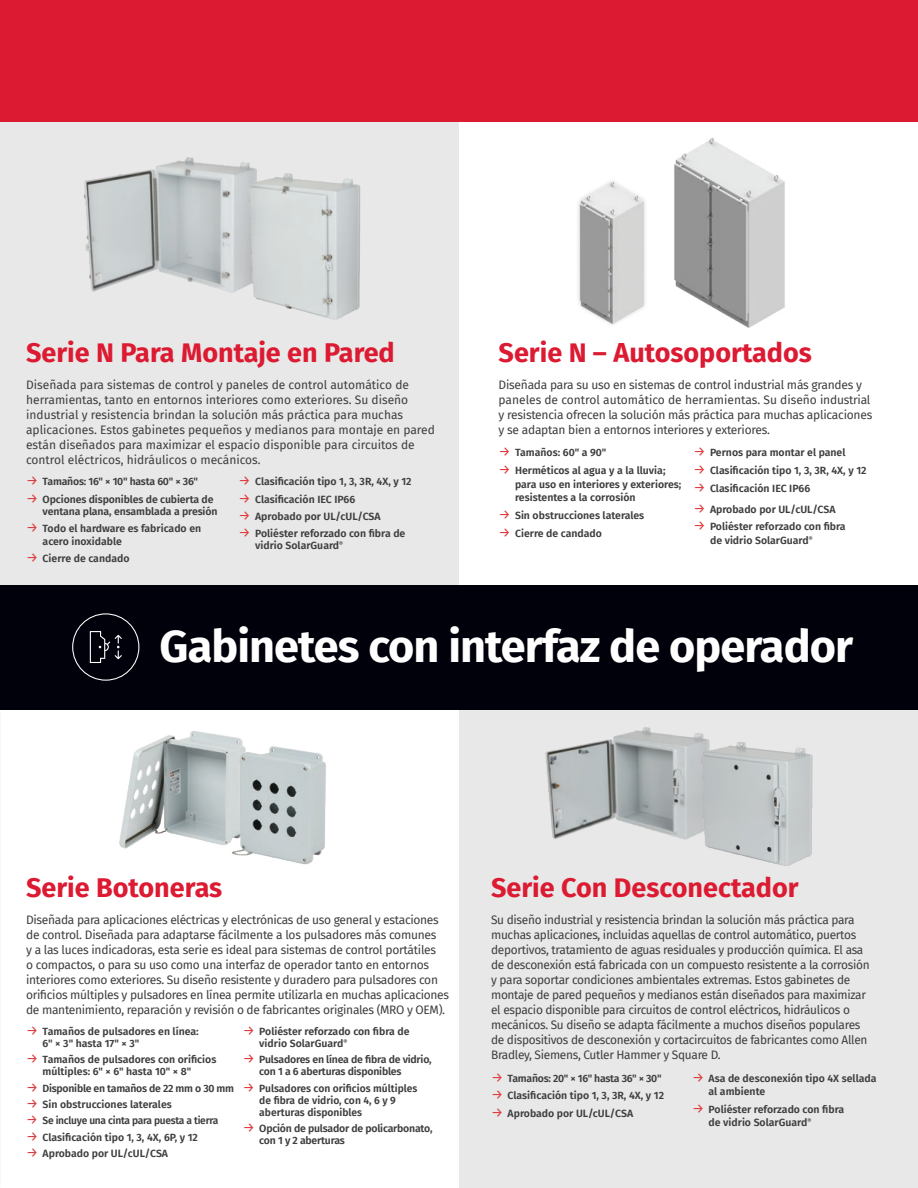
<style>
.page{position:relative;width:918px;height:1188px;background:#fff}
.page>*{position:absolute;margin:0;border:0;box-sizing:border-box;transform-origin:0 0}
.t1{font:700 45px "Fira Sans";letter-spacing:-.02em;color:#fff}
.t2{font:700 27px "Fira Sans";color:#dc1a32}
.t3{font:12px/15px "Fira Sans";letter-spacing:-.025em;color:#3e3e3f}
.t4{font:12px/15px "Fira Sans";color:#3e3e3f}
.t5{font:600 10.5px/12px "Fira Sans";color:#3e3e3f}
.t6{font:600 10.5px/12px "Fira Sans";letter-spacing:-.02em;color:#3e3e3f}
.t7{font:600 10.5px "Fira Sans";letter-spacing:-.025em;color:#3e3e3f}
.s1{font-weight:400;font-size:13.5px;color:#df3a3d}
</style>
<div class="page">
<div style="left:0;top:0;width:918px;height:122px;background:#dc1a32"></div>
<img style="left:119px;top:731px;width:124px;height:118px">
<img style="left:216px;top:742px;width:110px;height:123px">
<div style="left:0;top:122px;width:458px;height:533px;background:#e7e8e7"></div>
<div style="left:459px;top:655px;width:459px;height:533px;background:#e7e8e7"></div>
<img style="left:545px;top:727px;width:156px;height:113px">
<img style="left:697px;top:734px;width:116px;height:132px">
<img style="left:674px;top:137px;width:111px;height:191px">
<img style="left:578px;top:181px;width:67px;height:144px">
<div style="left:0;top:585px;width:918px;height:124px;background:#00010a"></div>
<div style="left:72px;top:613px;width:67px;height:68px;border:1px solid #fff;border-radius:50%"></div>
<svg style="left:90px;top:631px;width:32px;height:32px"></svg>
<img style="left:84px;top:157px;width:150px;height:136px">
<img style="left:234px;top:162px;width:127px;height:158px">
<h2 class="t2" style="left:26px;top:330px;width:370px">Serie N Para Montaje en Pared</h2>
<p class="t4" style="left:26px;top:377px;width:410px">Diseñada para sistemas de control y paneles de control automático de herramientas, tanto en entornos interiores como exteriores. Su diseño industrial y resistencia brindan la solución más práctica para muchas aplicaciones. Estos gabinetes pequeños y medianos para montaje en pared están diseñados para maximizar el espacio disponible para circuitos de control eléctricos, hidráulicos o mecánicos.</p>
<p class="t6" style="left:26px;top:475px;width:173px"><span class="s1">→</span> Tamaños: 16" × 10" hasta 60" × 36"</p>
<p class="t5" style="left:43px;top:492px;width:177px;line-height:12.8px;text-indent:-17px"><span class="s1">→</span> Opciones disponibles de cubierta de ventana plana, ensamblada a presión</p>
<p class="t5" style="left:43px;top:522px;width:160px;line-height:12.8px;text-indent:-17px"><span class="s1">→</span> Todo el hardware es fabricado en acero inoxidable</p>
<p class="t5" style="left:26px;top:552px;width:105px"><span class="s1">→</span> Cierre de candado</p>
<p class="t5" style="left:239px;top:475px;width:174px"><span class="s1">→</span> Clasificación tipo 1, 3, 3R, 4X, y 12</p>
<p class="t5" style="left:239px;top:492px;width:118px"><span class="s1">→</span> Clasificación IEC IP66</p>
<p class="t5" style="left:239px;top:509px;width:144px"><span class="s1">→</span> Aprobado por UL/cUL/CSA</p>
<p class="t5" style="left:255px;top:526px;width:152px;line-height:12.8px;text-indent:-16px"><span class="s1">→</span> Poliéster reforzado con fibra de vidrio SolarGuard<sup>®</sup></p>
<h2 class="t2" style="left:499px;top:330px;width:315px">Serie N – Autosoportados</h2>
<p class="t3" style="left:499px;top:377px;width:375px">Diseñada para su uso en sistemas de control industrial más grandes y paneles de control automático de herramientas. Su diseño industrial y resistencia ofrecen la solución más práctica para muchas aplicaciones y se adaptan bien a entornos interiores y exteriores.</p>
<p class="t5" style="left:499px;top:446px;width:109px"><span class="s1">→</span> Tamaños: 60" a 90"</p>
<p class="t5" style="left:515px;top:463px;width:168px;line-height:13.5px;text-indent:-16px"><span class="s1">→</span> Herméticos al agua y a la lluvia; para uso en interiores y exteriores; resistentes a la corrosión</p>
<p class="t5" style="left:499px;top:509px;width:147px"><span class="s1">→</span> Sin obstrucciones laterales</p>
<p class="t5" style="left:499px;top:526px;width:105px"><span class="s1">→</span> Cierre de candado</p>
<p class="t5" style="left:694px;top:446px;width:153px"><span class="s1">→</span> Pernos para montar el panel</p>
<p class="t5" style="left:694px;top:464px;width:174px"><span class="s1">→</span> Clasificación tipo 1, 3, 3R, 4X, y 12</p>
<p class="t5" style="left:694px;top:482px;width:118px"><span class="s1">→</span> Clasificación IEC IP66</p>
<p class="t5" style="left:694px;top:502px;width:144px"><span class="s1">→</span> Aprobado por UL/cUL/CSA</p>
<p class="t5" style="left:710px;top:519px;width:137px;line-height:13.5px;text-indent:-17px"><span class="s1">→</span> Poliéster reforzado con fibra de vidrio SolarGuard<sup>®</sup></p>
<h1 class="t1" style="left:160px;top:608px;width:695px">Gabinetes con interfaz de operador</h1>
<h2 class="t2" style="left:26px;top:865px;width:198px">Serie Botoneras</h2>
<p class="t3" style="left:26px;top:912px;width:425px">Diseñada para aplicaciones eléctricas y electrónicas de uso general y estaciones de control. Diseñada para adaptarse fácilmente a los pulsadores más comunes<br>y a las luces indicadoras, esta serie es ideal para sistemas de control portátiles<br>o compactos, o para su uso como una interfaz de operador tanto en entornos interiores como exteriores. Su diseño resistente y duradero para pulsadores con orificios múltiples y pulsadores en línea permite utilizarla en muchas aplicaciones de mantenimiento, reparación y revisión o de fabricantes originales (MRO y OEM).</p>
<p class="t5" style="left:43px;top:1025px;width:158px;text-indent:-17px"><span class="s1">→</span> Tamaños de pulsadores en línea:<br>6" × 3" hasta 17" × 3"</p>
<p class="t5" style="left:43px;top:1053px;width:175px;text-indent:-17px"><span class="s1">→</span> Tamaños de pulsadores con orificios múltiples: 6" × 6" hasta 10" × 8"</p>
<p class="t7" style="left:26px;top:1079px;width:210px"><span class="s1">→</span> Disponible en tamaños de 22 mm o 30 mm</p>
<p class="t5" style="left:26px;top:1098px;width:147px"><span class="s1">→</span> Sin obstrucciones laterales</p>
<p class="t7" style="left:26px;top:1112px;width:194px"><span class="s1">→</span> Se incluye una cinta para puesta a tierra</p>
<p class="t5" style="left:26px;top:1130px;width:173px"><span class="s1">→</span> Clasificación tipo 1, 3, 4X, 6P, y 12</p>
<p class="t5" style="left:26px;top:1147px;width:144px"><span class="s1">→</span> Aprobado por UL/cUL/CSA</p>
<p class="t5" style="left:259px;top:1025px;width:152px;text-indent:-17px"><span class="s1">→</span> Poliéster reforzado con fibra de vidrio SolarGuard<sup>®</sup></p>
<p class="t6" style="left:259px;top:1053px;width:174px;text-indent:-17px"><span class="s1">→</span> Pulsadores en línea de fibra de vidrio, con 1 a 6 aberturas disponibles</p>
<p class="t5" style="left:259px;top:1081px;width:160px;text-indent:-17px"><span class="s1">→</span> Pulsadores con orificios múltiples de fibra de vidrio, con 4, 6 y 9 aberturas disponibles</p>
<p class="t6" style="left:259px;top:1122px;width:175px;text-indent:-17px"><span class="s1">→</span> Opción de pulsador de policarbonato, con 1 y 2 aberturas</p>
<h2 class="t2" style="left:491px;top:865px;width:309px">Serie Con Desconectador</h2>
<p class="t3" style="left:491px;top:912px;width:380px">Su diseño industrial y resistencia brindan la solución más práctica para muchas aplicaciones, incluidas aquellas de control automático, puertos deportivos, tratamiento de aguas residuales y producción química. El asa de desconexión está fabricada con un compuesto resistente a la corrosión y para soportar condiciones ambientales extremas. Estos gabinetes de montaje de pared pequeños y medianos están diseñados para maximizar el espacio disponible para circuitos de control eléctricos, hidráulicos o mecánicos. Su diseño se adapta fácilmente a muchos diseños populares de dispositivos de desconexión y cortacircuitos de fabricantes como Allen Bradley, Siemens, Cutler Hammer y Square D.</p>
<p class="t7" style="left:491px;top:1069px;width:172px"><span class="s1">→</span> Tamaños: 20" × 16" hasta 36" × 30"</p>
<p class="t5" style="left:491px;top:1089px;width:174px"><span class="s1">→</span> Clasificación tipo 1, 3, 3R, 4X, y 12</p>
<p class="t5" style="left:491px;top:1107px;width:144px"><span class="s1">→</span> Aprobado por UL/cUL/CSA</p>
<p class="t5" style="left:709px;top:1070px;width:169px;line-height:13.5px;text-indent:-17px"><span class="s1">→</span> Asa de desconexión tipo 4X sellada al ambiente</p>
<p class="t5" style="left:709px;top:1102px;width:137px;line-height:13.5px;text-indent:-17px"><span class="s1">→</span> Poliéster reforzado con fibra de vidrio SolarGuard<sup>®</sup></p>
</div>
